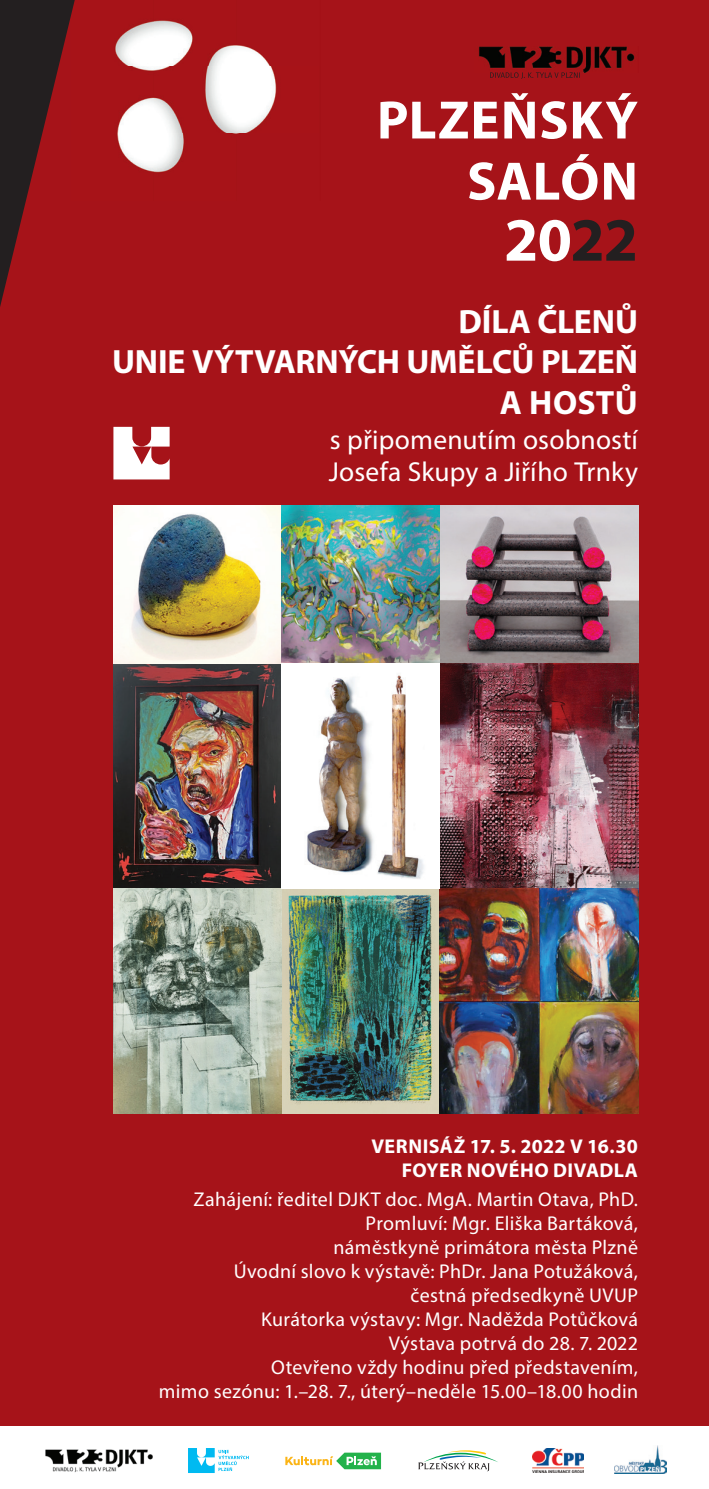
<style>
.page{position:relative;width:709px;height:1489px;background:#fff}
.page>*{position:absolute;margin:0;border:0;box-sizing:border-box;transform-origin:0 0}
.t1{font:700 61.75px "Myriad Pro";color:#fff}
.t2{font:700 54.5px/61px "Myriad Pro";letter-spacing:.015em;color:#fff;text-align:right}
.t3{font:700 33.75px/40.5px "Myriad Pro";letter-spacing:-.005em;color:#fff;text-align:right}
.t4{font:27.5px/32.5px "Myriad Pro";letter-spacing:.005em;color:#fff}
.t5{font:20px/24px "Myriad Pro";letter-spacing:.02em;color:#fff;text-align:right}
.t6{font:700 20px/24px "Myriad Pro";letter-spacing:.025em;color:#fff;text-align:right}
.s1{color:#231f20}
</style>
<div class="page">
<div style="left:0;top:0;width:709px;height:1425px;background:#a61319"></div>
<img style="left:115px;top:20px;width:162px;height:153px">
<svg style="left:188px;top:1448px;width:61px;height:24px"></svg>
<img style="left:45px;top:1449px;width:108px;height:23px">
<svg style="left:418px;top:1450px;width:80px;height:22px"></svg>
<img style="left:532px;top:1448px;width:52px;height:24px">
<img style="left:614px;top:1445px;width:52px;height:28px">
<svg style="left:285px;top:1452px;width:96px;height:16px"></svg>
<svg style="left:0;top:0;width:75px;height:307px"></svg>
<svg style="left:113px;top:427px;width:57px;height:52px"></svg>
<img style="left:479px;top:47px;width:156px;height:25px">
<svg style="left:490px;top:72px;width:90px;height:7px"></svg>
<img style="left:113px;top:506px;width:327px;height:383px">
<img style="left:440px;top:506px;width:198px;height:157px">
<img style="left:440px;top:663px;width:198px;height:226px">
<img style="left:113px;top:889px;width:525px;height:223px">
<h2 class="t2" style="left:377px;top:88px;width:263px">PLZEŇSKÝ<br>SALÓN</h2>
<h1 class="t1" style="left:504px;top:199px;width:135px">20<span class="s1">22</span></h1>
<h3 class="t3" style="left:112px;top:300px;width:527px">DÍLA ČLENŮ<br>UNIE VÝTVARNÝCH UMĚLCŮ PLZEŇ<br>A HOSTŮ</h3>
<h3 class="t4" style="left:329px;top:422px;width:311px">s připomenutím osobností<br>Josefa Skupy a Jiřího Trnky</h3>
<p class="t6" style="left:371px;top:1133px;width:268px">VERNISÁŽ 17. 5. 2022 V 16.30<br>FOYER NOVÉHO DIVADLA</p>
<p class="t5" style="left:159px;top:1187px;width:480px">Zahájení: ředitel DJKT doc. MgA. Martin Otava, PhD.<br>Promluví: Mgr. Eliška Bartáková,<br>náměstkyně primátora města Plzně<br>Úvodní slovo k výstavě: PhDr. Jana Potužáková,<br>čestná předsedkyně UVUP<br>Kurátorka výstavy: Mgr. Naděžda Potůčková<br>Výstava potrvá do 28. 7. 2022<br>Otevřeno vždy hodinu před představením,<br>mimo sezónu: 1.–28. 7., úterý–neděle 15.00–18.00 hodin</p>
</div>
